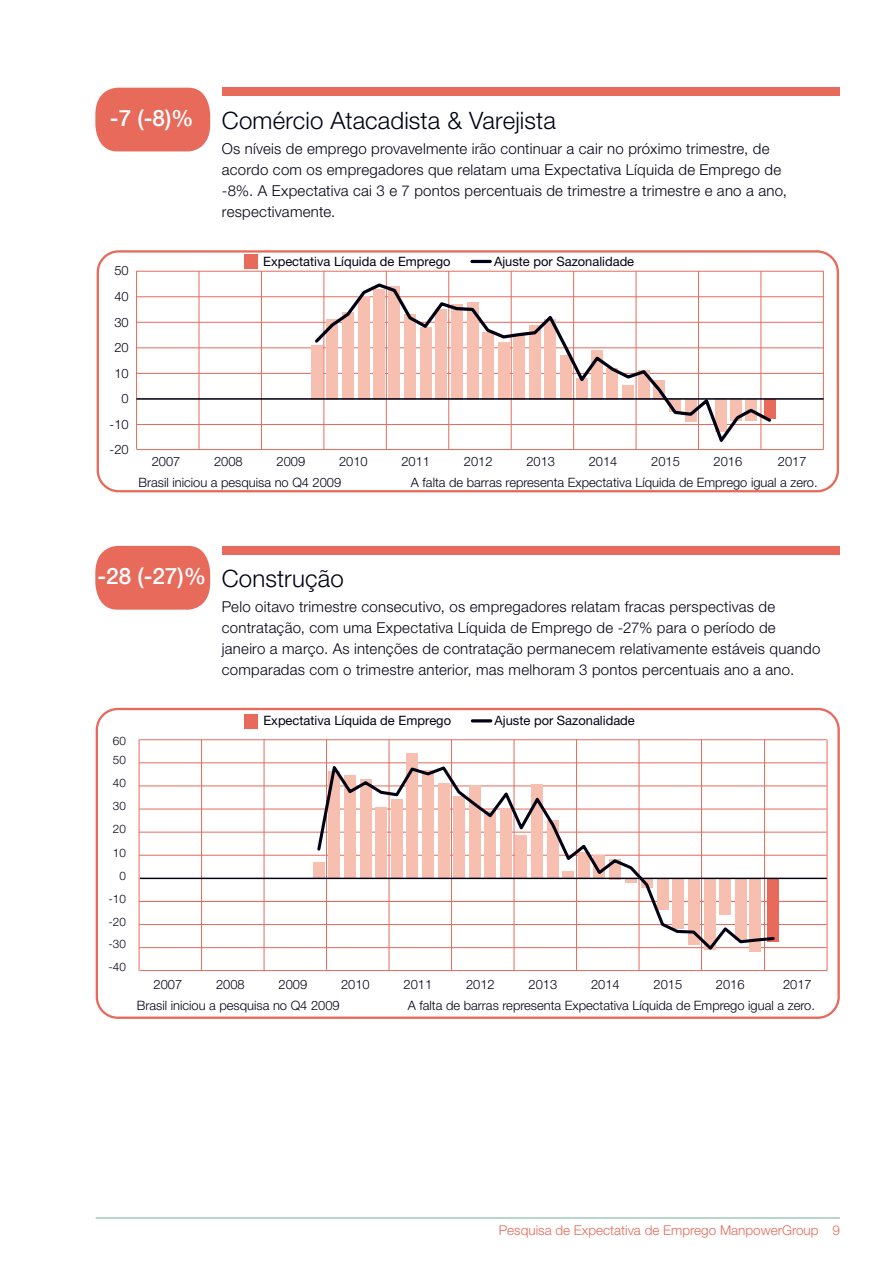
<style>
.page{position:relative;width:893px;height:1263px;background:#fff}
.page>*{position:absolute;margin:0;border:0;box-sizing:border-box;transform-origin:0 0}
.Sub_Headings{font:300 24px "Helvetica Neue LT Std";letter-spacing:.005em;color:#000015}
.t1{font:500 22.5px "Helvetica Neue";color:#fff}
.Sub_Headings-2{font:300 15px/21px "Helvetica Neue LT Std";letter-spacing:.015em;color:#000015}
.t2{font:300 13.5px "Helvetica Neue LT Std";color:#e76a5b}
.t3{font:300 12.9px/25.5px "Helvetica Neue LT Std";color:#000015;text-align:right}
.t4{font:12.9px "Helvetica Neue";color:#000015}
.t5{font:300 11.7px/23.1px "Helvetica Neue LT Std";color:#000015;text-align:right}
</style>
<div class="page">
<hr style="left:96px;top:1217px;width:744px;height:1px;background:#74ad99">
<div style="left:222px;top:88px;width:617px;height:8px;background:#e76a5b"></div>
<svg style="left:95px;top:88px;width:115px;height:63px;background:#e87365"></svg>
<div style="left:222px;top:546px;width:617px;height:8px;background:#e76a5b"></div>
<svg style="left:95px;top:546px;width:115px;height:64px;background:#e87466"></svg>
<svg style="left:97px;top:250px;width:742px;height:242px"></svg>
<hr style="left:136px;top:424px;width:688px;height:1px;background:#e76a5b">
<hr style="left:136px;top:373px;width:688px;height:1px;background:#e76a5b">
<hr style="left:136px;top:348px;width:688px;height:1px;background:#e76a5b">
<hr style="left:136px;top:322px;width:688px;height:1px;background:#e76a5b">
<hr style="left:136px;top:296px;width:688px;height:1px;background:#e76a5b">
<hr style="left:136px;top:271px;width:688px;height:1px;background:#e76a5b">
<hr style="left:136px;top:271px;width:1px;height:178px;background:#e76a5b">
<hr style="left:761px;top:271px;width:1px;height:178px;background:#e76a5b">
<hr style="left:823px;top:271px;width:1px;height:178px;background:#e76a5b">
<hr style="left:199px;top:271px;width:1px;height:178px;background:#e76a5b">
<hr style="left:261px;top:271px;width:1px;height:178px;background:#e76a5b">
<hr style="left:324px;top:271px;width:1px;height:178px;background:#e76a5b">
<hr style="left:386px;top:271px;width:1px;height:178px;background:#e76a5b">
<hr style="left:448px;top:271px;width:1px;height:178px;background:#e76a5b">
<hr style="left:511px;top:271px;width:1px;height:178px;background:#e76a5b">
<hr style="left:573px;top:271px;width:1px;height:178px;background:#e76a5b">
<hr style="left:636px;top:271px;width:1px;height:178px;background:#e76a5b">
<hr style="left:698px;top:271px;width:1px;height:178px;background:#e76a5b">
<hr style="left:137px;top:449px;width:687px;height:1px;background:#e76a5b">
<div style="left:244px;top:255px;width:14px;height:14px;background:#e76a5b"></div>
<hr style="left:470px;top:260px;width:22px;height:3px;background:#000015;border-radius:2px">
<div style="left:311px;top:345px;width:11px;height:55px;background:#f6bfb0"></div>
<div style="left:764px;top:399px;width:11px;height:19px;background:#e76a5b"></div>
<hr style="left:136px;top:398px;width:688px;height:2px;background:#000015">
<svg style="left:312px;top:282px;width:462px;height:165px"></svg>
<svg style="left:96px;top:708px;width:744px;height:311px"></svg>
<div style="left:245px;top:714px;width:13px;height:14px;background:#e76a5b"></div>
<hr style="left:471px;top:719px;width:21px;height:3px;background:#000015;border-radius:2px">
<hr style="left:139px;top:901px;width:688px;height:1px;background:#e76a5b">
<hr style="left:139px;top:855px;width:687px;height:1px;background:#e76a5b">
<hr style="left:139px;top:832px;width:687px;height:1px;background:#e76a5b">
<hr style="left:139px;top:947px;width:687px;height:1px;background:#e76a5b">
<hr style="left:139px;top:924px;width:687px;height:1px;background:#e76a5b">
<hr style="left:139px;top:809px;width:687px;height:1px;background:#e76a5b">
<hr style="left:139px;top:786px;width:687px;height:1px;background:#e76a5b">
<hr style="left:139px;top:762px;width:687px;height:1px;background:#e76a5b">
<hr style="left:139px;top:739px;width:687px;height:1px;background:#e76a5b">
<hr style="left:139px;top:740px;width:1px;height:230px;background:#e76a5b">
<hr style="left:764px;top:740px;width:1px;height:230px;background:#e76a5b">
<hr style="left:827px;top:740px;width:1px;height:230px;background:#e76a5b">
<hr style="left:201px;top:740px;width:1px;height:230px;background:#e76a5b">
<hr style="left:264px;top:740px;width:1px;height:230px;background:#e76a5b">
<hr style="left:326px;top:740px;width:1px;height:230px;background:#e76a5b">
<hr style="left:389px;top:740px;width:1px;height:230px;background:#e76a5b">
<hr style="left:451px;top:740px;width:1px;height:230px;background:#e76a5b">
<hr style="left:514px;top:740px;width:1px;height:230px;background:#e76a5b">
<hr style="left:576px;top:740px;width:1px;height:230px;background:#e76a5b">
<hr style="left:639px;top:740px;width:1px;height:230px;background:#e76a5b">
<hr style="left:701px;top:740px;width:1px;height:230px;background:#e76a5b">
<hr style="left:140px;top:970px;width:687px;height:1px;background:#e76a5b">
<div style="left:407px;top:753px;width:11px;height:125px;background:#f6bfb0"></div>
<div style="left:313px;top:862px;width:11px;height:16px;background:#f6bfb0"></div>
<div style="left:768px;top:878px;width:11px;height:64px;background:#e76a5b"></div>
<hr style="left:140px;top:878px;width:687px;height:1px;background:#000015">
<svg style="left:315px;top:759px;width:461px;height:194px"></svg>
<p class="t1" style="left:110px;top:100px;width:85px">-7 (-8)%</p>
<p class="Sub_Headings" style="left:222px;top:105px;width:335px">Comércio Atacadista &amp; Varejista</p>
<p class="Sub_Headings-2" style="left:222px;top:138px;width:567px">Os níveis de emprego provavelmente irão continuar a cair no próximo trimestre, de acordo com os empregadores que relatam uma Expectativa Líquida de Emprego de -8%. A Expectativa cai 3 e 7 pontos percentuais de trimestre a trimestre e ano a ano, respectivamente.</p>
<p class="t3" style="left:114px;top:258px;width:16px">50</p>
<p class="t3" style="left:110px;top:283px;width:21px">40<br>30<br>20<br>10<br>0 -10 -20</p>
<p class="t4" style="left:263px;top:250px;width:189px">Expectativa Líquida de Emprego</p>
<p class="t4" style="left:494px;top:250px;width:142px">Ajuste por Sazonalidade</p>
<p class="t3" style="left:152px;top:448px;width:30px">2007</p>
<p class="t3" style="left:214px;top:448px;width:30px">2008</p>
<p class="t3" style="left:277px;top:448px;width:30px">2009</p>
<p class="t3" style="left:339px;top:448px;width:30px">2010</p>
<p class="t3" style="left:401px;top:448px;width:30px">2011</p>
<p class="t3" style="left:464px;top:448px;width:30px">2012</p>
<p class="t3" style="left:526px;top:448px;width:30px">2013</p>
<p class="t3" style="left:589px;top:448px;width:30px">2014</p>
<p class="t3" style="left:651px;top:448px;width:30px">2015</p>
<p class="t3" style="left:714px;top:448px;width:30px">2016</p>
<p class="t3" style="left:778px;top:448px;width:30px">2017</p>
<p class="t3" style="left:139px;top:469px;width:204px">Brasil iniciou a pesquisa no Q4 2009</p>
<p class="t3" style="left:411px;top:469px;width:408px">A falta de barras representa Expectativa Líquida de Emprego igual a zero.</p>
<p class="t1" style="left:97px;top:558px;width:110px">-28 (-27)%</p>
<p class="Sub_Headings" style="left:222px;top:564px;width:123px">Construção</p>
<p class="Sub_Headings-2" style="left:222px;top:596px;width:600px">Pelo oitavo trimestre consecutivo, os empregadores relatam fracas perspectivas de contratação, com uma Expectativa Líquida de Emprego de -27% para o período de janeiro a março. As intenções de contratação permanecem relativamente estáveis quando comparadas com o trimestre anterior, mas melhoram 3 pontos percentuais ano a ano.</p>
<p class="t5" style="left:113px;top:728px;width:15px">60</p>
<p class="t5" style="left:109px;top:748px;width:19px">50<br>40<br>30<br>20<br>10<br>0 -10 -20</p>
<p class="t5" style="left:109px;top:932px;width:19px">-30</p>
<p class="t5" style="left:109px;top:955px;width:19px">-40</p>
<p class="t4" style="left:263px;top:710px;width:189px">Expectativa Líquida de Emprego</p>
<p class="t4" style="left:495px;top:710px;width:142px">Ajuste por Sazonalidade</p>
<p class="t3" style="left:154px;top:971px;width:30px">2007</p>
<p class="t3" style="left:216px;top:971px;width:30px">2008</p>
<p class="t3" style="left:279px;top:971px;width:30px">2009</p>
<p class="t3" style="left:341px;top:971px;width:30px">2010</p>
<p class="t3" style="left:403px;top:971px;width:30px">2011</p>
<p class="t3" style="left:466px;top:971px;width:30px">2012</p>
<p class="t3" style="left:528px;top:971px;width:30px">2013</p>
<p class="t3" style="left:591px;top:971px;width:30px">2014</p>
<p class="t3" style="left:653px;top:971px;width:30px">2015</p>
<p class="t3" style="left:716px;top:971px;width:30px">2016</p>
<p class="t3" style="left:783px;top:971px;width:30px">2017</p>
<p class="t3" style="left:137px;top:992px;width:204px">Brasil iniciou a pesquisa no Q4 2009</p>
<p class="t3" style="left:408px;top:992px;width:409px">A falta de barras representa Expectativa Líquida de Emprego igual a zero.</p>
<p class="t2" style="left:499px;top:1222px;width:343px">Pesquisa de Expectativa de Emprego ManpowerGroup 9</p>
</div>
